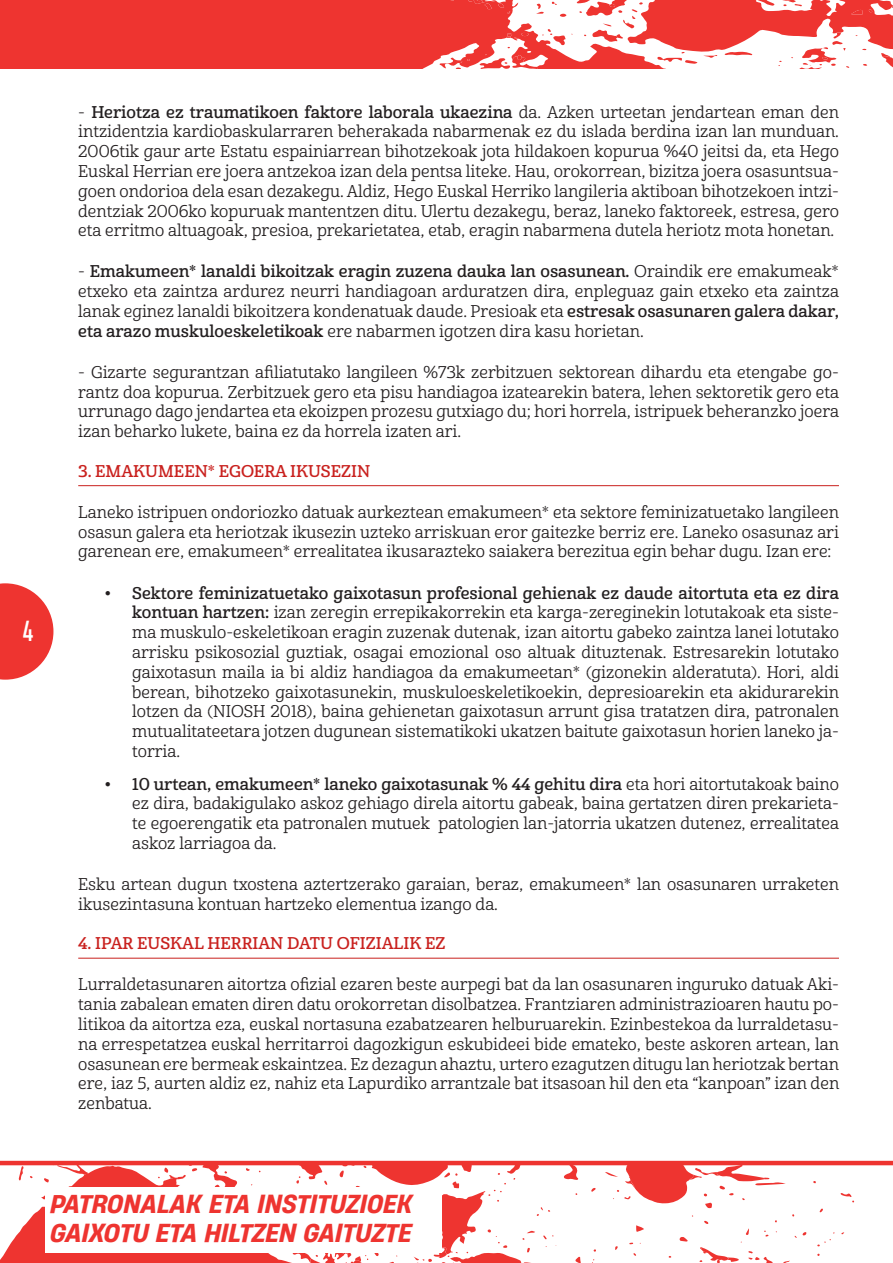
<style>
.page{position:relative;width:893px;height:1263px;background:#fff}
.page>*{position:absolute;margin:0;border:0;box-sizing:border-box;transform-origin:0 0}
.t1{font:27px "Heading Pro";color:#fff}
.t2{font:italic 500 24.45px/29.4px "Heading Now Trial 65";color:#ee3430}
.t3{font:16.5px/19.8px "Cabrito Nor Reg";color:#231f20;text-align:justify}
.t4{font:16.5px "Cabrito Nor Dem";color:#c9211e}
.s1{font-family:"Cabrito Nor Dem"}
</style>
<div class="page">
<svg style="left:0;top:1165px;width:275px;height:98px;fill:#ee3430"></svg>
<svg style="left:19px;top:1166px;width:5px;height:14px"></svg>
<svg style="left:246px;top:1168px;width:4px;height:3px"></svg>
<svg style="left:41px;top:1192px;width:4px;height:7px"></svg>
<svg style="left:30px;top:1165px;width:59px;height:17px"></svg>
<svg style="left:840px;top:1193px;width:14px;height:9px"></svg>
<svg style="left:158px;top:1165px;width:45px;height:14px"></svg>
<svg style="left:817px;top:1239px;width:14px;height:7px"></svg>
<svg style="left:246px;top:1184px;width:21px;height:3px"></svg>
<svg style="left:275px;top:1165px;width:522px;height:98px"></svg>
<div style="left:45px;top:1187px;width:397px;height:65px;background:#fff"></div>
<div style="left:0;top:0;width:439px;height:68px;background:#ee3430"></div>
<svg style="left:439px;top:0;width:454px;height:68px"></svg>
<hr style="left:0;top:1161px;width:893px;height:4px;background:#ee3430">
<svg style="left:0;top:583px;width:53px;height:97px"></svg>
<hr style="left:78px;top:485px;width:761px;height:1px;background:#c9211e">
<hr style="left:78px;top:958px;width:761px;height:1px;background:#c9211e">
<h1 class="t1" style="left:23px;top:615px;width:13px">4</h1>
<p class="t3" style="left:78px;top:102px;width:762px">- <span class="s1">Heriotza ez traumatikoen faktore laborala ukaezina</span> da. Azken urteetan jendartean eman den intzidentzia kardiobaskularraren beherakada nabarmenak ez du islada berdina izan lan munduan.<br>2006tik gaur arte Estatu espainiarrean bihotzekoak jota hildakoen kopurua %40 jeitsi da, eta Hego Euskal Herrian ere joera antzekoa izan dela pentsa liteke. Hau, orokorrean, bizitza joera osasuntsua&shy;goen ondorioa dela esan dezakegu. Aldiz, Hego Euskal Herriko langileria aktiboan bihotzekoen intzi&shy;dentziak 2006ko kopuruak mantentzen ditu. Ulertu dezakegu, beraz, laneko faktoreek, estresa, gero eta erritmo altuagoak, presioa, prekarietatea, etab, eragin nabarmena dutela heriotz mota honetan.</p>
<p class="t3" style="left:78px;top:262px;width:762px">- <span class="s1">Emakumeen* lanaldi bikoitzak eragin zuzena dauka lan osasunean.</span> Oraindik ere emakumeak* etxeko eta zaintza ardurez neurri handiagoan arduratzen dira, enpleguaz gain etxeko eta zaintza lanak eginez lanaldi bikoitzera kondenatuak daude. Presioak eta <span class="s1">estresak osasunaren galera dakar, eta arazo muskuloeskeletikoak</span> ere nabarmen igotzen dira kasu horietan.</p>
<p class="t3" style="left:78px;top:363px;width:762px">- Gizarte segurantzan afiliatutako langileen %73k zerbitzuen sektorean dihardu eta etengabe go&shy;rantz doa kopurua. Zerbitzuek gero eta pisu handiagoa izatearekin batera, lehen sektoretik gero eta urrunago dago jendartea eta ekoizpen prozesu gutxiago du; hori horrela, istripuek beheranzko joera izan beharko lukete, baina ez da horrela izaten ari.</p>
<p class="t4" style="left:78px;top:461px;width:293px">3. EMAKUMEEN* EGOERA IKUSEZIN</p>
<p class="t3" style="left:78px;top:503px;width:762px">Laneko istripuen ondoriozko datuak aurkeztean emakumeen* eta sektore feminizatuetako langileen osasun galera eta heriotzak ikusezin uzteko arriskuan eror gaitezke berriz ere. Laneko osasunaz ari garenean ere, emakumeen* errealitatea ikusarazteko saiakera berezitua egin behar dugu. Izan ere:</p>
<p class="t3" style="left:132px;top:583px;width:708px;text-indent:-27px">• <span class="s1">Sektore feminizatuetako gaixotasun profesional gehienak ez daude aitortuta eta ez dira kontuan hartzen:</span> izan zeregin errepikakorrekin eta karga-zereginekin lotutakoak eta siste&shy;ma muskulo-eskeletikoan eragin zuzenak dutenak, izan aitortu gabeko zaintza lanei lotutako arrisku psikosozial guztiak, osagai emozional oso altuak dituztenak. Estresarekin lotutako gaixotasun maila ia bi aldiz handiagoa da emakumeetan* (gizonekin alderatuta). Hori, aldi berean, bihotzeko gaixotasunekin, muskuloeskeletikoekin, depresioarekin eta akidurarekin lotzen da (NIOSH 2018), baina gehienetan gaixotasun arrunt gisa tratatzen dira, patronalen mutualitateetara jotzen dugunean sistematikoki ukatzen baitute gaixotasun horien laneko ja&shy;torria.</p>
<p class="t3" style="left:132px;top:774px;width:708px;text-indent:-27px">• <span class="s1">10 urtean, emakumeen* laneko gaixotasunak % 44 gehitu dira</span> eta hori aitortutakoak baino ez dira, badakigulako askoz gehiago direla aitortu gabeak, baina gertatzen diren prekarieta&shy;te egoerengatik eta patronalen mutuek patologien lan-jatorria ukatzen dutenez, errealitatea askoz larriagoa da.</p>
<p class="t3" style="left:78px;top:875px;width:762px">Esku artean dugun txostena aztertzerako garaian, beraz, emakumeen* lan osasunaren urraketen ikusezintasuna kontuan hartzeko elementua izango da.</p>
<p class="t4" style="left:78px;top:933px;width:369px">4. IPAR EUSKAL HERRIAN DATU OFIZIALIK EZ</p>
<p class="t3" style="left:78px;top:975px;width:762px">Lurraldetasunaren aitortza ofizial ezaren beste aurpegi bat da lan osasunaren inguruko datuak Aki&shy;tania zabalean ematen diren datu orokorretan disolbatzea. Frantziaren administrazioaren hautu po&shy;litikoa da aitortza eza, euskal nortasuna ezabatzearen helburuarekin. Ezinbestekoa da lurraldetasu&shy;na errespetatzea euskal herritarroi dagozkigun eskubideei bide emateko, beste askoren artean, lan osasunean ere bermeak eskaintzea. Ez dezagun ahaztu, urtero ezagutzen ditugu lan heriotzak bertan ere, iaz 5, aurten aldiz ez, nahiz eta Lapurdiko arrantzale bat itsasoan hil den eta “kanpoan” izan den zenbatua.</p>
<h2 class="t2" style="left:50px;top:1188px;width:364px">PATRONALAK ETA INSTITUZIOEK<br>GAIXOTU ETA HILTZEN GAITUZTE</h2>
</div>
